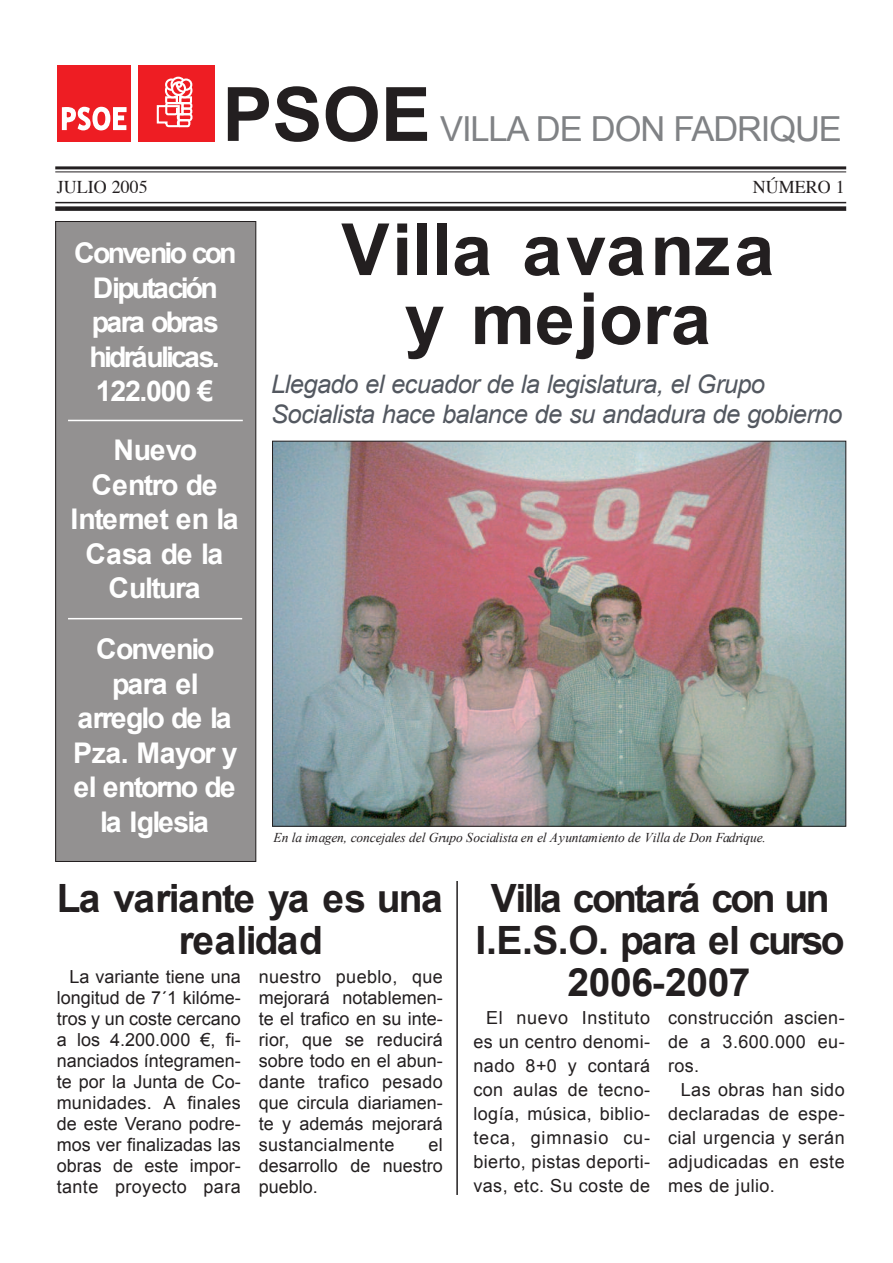
<style>
.page{position:relative;width:893px;height:1263px;background:#fff}
.page>*{position:absolute;margin:0;border:0;box-sizing:border-box;transform-origin:0 0}
.t1{font:700 72px/69px "Arial";color:#231f20;text-align:center}
.t2{font:700 39px/42px "Arial";letter-spacing:-.065em;color:#231f20;text-align:center}
.t3{font:700 39px/42px "Arial";letter-spacing:-.045em;color:#231f20;text-align:center}
.t4{font:34.5px "Arial";letter-spacing:-.035em;color:#808285}
.t5{font:700 28.5px/34.5px "Arial";letter-spacing:-.055em;color:#fff;text-align:center}
.t6{font:700 28.5px/34.5px "Arial";letter-spacing:-.1em;color:#fff;text-align:center}
.t7{font:italic 25.5px/30.6px "Arial";letter-spacing:-.02em;color:#535860}
.t8{font:18px/21px "Arial";letter-spacing:.02em;color:#231f20;text-align:justify}
.t9{font:18px "Times";color:#231f20}
.t10{font:italic 13.5px "Times New Roman";letter-spacing:-.01em;color:#231f20}
.s1{font-weight:700;font-size:75px;color:#231f20}
</style>
<div class="page">
<hr style="left:55px;top:202px;width:791px;height:1px;background:#231f20">
<div style="left:55px;top:206px;width:791px;height:5px;background:#231f20"></div>
<div style="left:56px;top:221px;width:200px;height:640px;background:#939191"></div>
<div style="left:55px;top:221px;width:201px;height:641px;border:1px solid #231f20"></div>
<img style="left:274px;top:443px;width:570px;height:382px">
<hr style="left:68px;top:618px;width:174px;height:1px;background:#fff">
<hr style="left:68px;top:420px;width:175px;height:1px;background:#fff">
<hr style="left:456px;top:881px;width:2px;height:314px;background:#231f20">
<div style="left:55px;top:64px;width:75px;height:79px;background:linear-gradient(to bottom,#ee1d23,#ee1d23)"></div>
<div style="left:58px;top:65px;width:72px;height:77px;background:#ee1d23"></div>
<svg style="left:61px;top:106px;width:66px;height:25px"></svg>
<div style="left:138px;top:65px;width:77px;height:77px;background:#ee1d23"></div>
<div style="left:165px;top:78px;width:13px;height:13px;border:2px solid #fff;border-radius:50%"></div>
<div style="left:170px;top:77px;width:16px;height:15px;border:2px solid #fff;border-radius:50%"></div>
<div style="left:180px;top:78px;width:12px;height:13px;border:2px solid #fff;border-radius:50%"></div>
<svg style="left:156px;top:81px;width:37px;height:47px"></svg>
<div style="left:176px;top:81px;width:6px;height:7px;border:2px solid #fff;border-radius:50%"></div>
<hr style="left:55px;top:166px;width:791px;height:3px;background:#231f20">
<hr style="left:55px;top:171px;width:791px;height:1px;background:#231f20">
<h3 class="t4" style="left:222px;top:110px;width:621px"><span class="s1">PSOE</span> VILLA DE DON FADRIQUE</h3>
<p class="t9" style="left:57px;top:179px;width:92px">JULIO 2005</p>
<p class="t9" style="left:753px;top:179px;width:93px">NÚMERO 1</p>
<h3 class="t6" style="left:74px;top:236px;width:164px">Convenio con<br>Diputación para obras hidráulicas.<br>122.000 €</h3>
<h3 class="t5" style="left:71px;top:433px;width:169px">Nuevo<br>Centro de<br>Internet en la<br>Casa de la<br>Cultura</h3>
<h3 class="t5" style="left:73px;top:632px;width:166px">Convenio para el arreglo de la<br>Pza. Mayor y el entorno de la Iglesia</h3>
<h1 class="t1" style="left:341px;top:216px;width:434px">Villa avanza y mejora</h1>
<h3 class="t7" style="left:271px;top:369px;width:573px">Llegado el ecuador de la legislatura, el Grupo<br>Socialista hace balance de su andadura de gobierno</h3>
<p class="t10" style="left:274px;top:830px;width:494px">En la imagen, concejales del Grupo Socialista en el Ayuntamiento de Villa de Don Fadrique.</p>
<h2 class="t3" style="left:57px;top:877px;width:387px">La variante ya es una realidad</h2>
<p class="t8" style="left:57px;top:966px;width:186px;text-indent:13px">La variante tiene una longitud de 7´1 kilóme&shy;tros y un coste cercano a los 4.200.000 €, fi&shy;nanciados íntegramen&shy;te por la Junta de Co&shy;munidades. A finales de este Verano podre&shy;mos ver finalizadas las obras de este impor&shy;tante proyecto para</p>
<p class="t8" style="left:259px;top:966px;width:186px">nuestro pueblo, que mejorará notablemen&shy;te el trafico en su inte&shy;rior, que se reducirá sobre todo en el abun&shy;dante trafico pesado que circula diariamen&shy;te y además mejorará sustancialmente</p>
<p class="t8" style="left:259px;top:1134px;width:186px;text-indent:170px">el desarrollo de nuestro pueblo.</p>
<h2 class="t2" style="left:476px;top:877px;width:371px">Villa contará con un<br>I.E.S.O. para el curso<br>2006-2007</h2>
<p class="t8" style="left:473px;top:1006px;width:178px;line-height:24px;text-indent:13px">El nuevo Instituto es un centro denomi&shy;nado 8+0 y contará con aulas de tecno&shy;logía, música, biblio&shy;teca, gimnasio cu&shy;bierto, pistas deporti&shy;vas, etc. Su coste de</p>
<p class="t8" style="left:668px;top:1006px;width:178px;line-height:24px">construcción ascien&shy;de a 3.600.000 eu&shy;ros.</p>
<p class="t8" style="left:668px;top:1078px;width:178px;line-height:24px;text-indent:13px">Las obras han sido declaradas de espe&shy;cial urgencia y serán adjudicadas en este mes de julio.</p>
</div>
